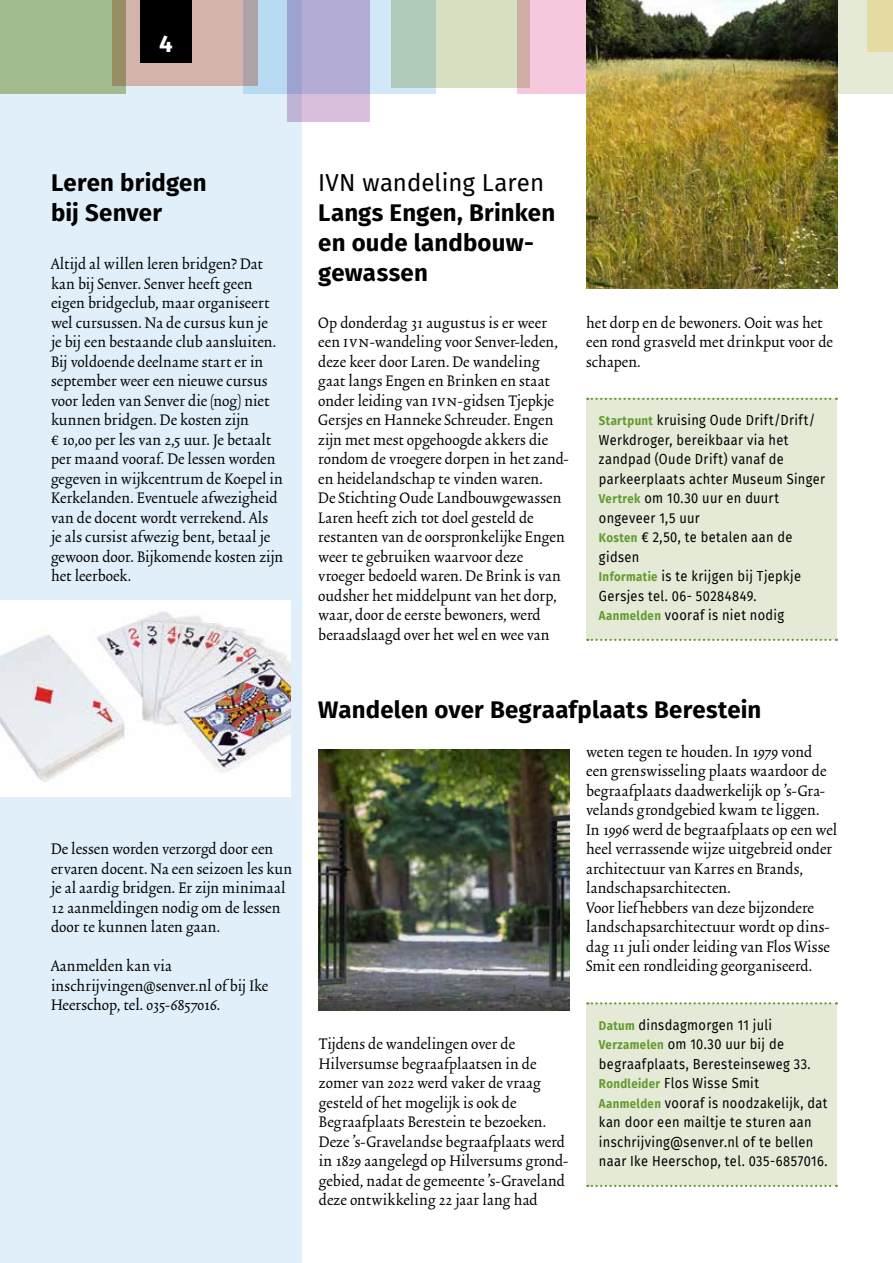
<style>
.page{position:relative;width:893px;height:1263px;background:#fff}
.page>*{position:absolute;margin:0;border:0;box-sizing:border-box;transform-origin:0 0}
.t1{font:700 24px/30px "Fira Sans";letter-spacing:.005em;color:#000}
.t2{font:24px "Fira Sans";color:#000}
.t3{font:700 24px "Fira Sans";color:#fff}
.t4{font:18px/19.5px "Trinite No 2 Rom Con";letter-spacing:.01em;color:#000}
.t5{font:14.25px/19.5px "Fira Sans";letter-spacing:.03em;color:#000;scale:.9 1}
.s1{font-family:"Linotype Euro Font Rto S";font-size:13.5px}
.s2{font-family:"Trinite No 2 Rom Con Exp"}
.s3{font-weight:700;font-size:12.75px;color:#649b30}
</style>
<div class="page">
<div style="left:0;top:0;width:302px;height:1263px;background:#e0eff9"></div>
<div style="left:112px;top:0;width:145px;height:85px;background:#d3b4ac"></div>
<svg style="left:0;top:0;width:126px;height:94px;background:#a1b78b"></svg>
<div style="left:391px;top:0;width:139px;height:87px;background:#d6dfc0"></div>
<svg style="left:244px;top:0;width:192px;height:94px;background:#b9d0d5"></svg>
<svg style="left:517px;top:0;width:70px;height:94px;background:#ecc1d1"></svg>
<div style="left:797px;top:0;width:96px;height:94px;background:#e4ead6"></div>
<svg style="left:288px;top:0;width:82px;height:122px;background:#b7afd5"></svg>
<div style="left:140px;top:0;width:51px;height:62px;background:#000"></div>
<div style="left:867px;top:0;width:26px;height:51px;background:#e4dba3"></div>
<div style="left:586px;top:1003px;width:251px;height:183px;background:#e4ead6"></div>
<img style="left:587px;top:0;width:251px;height:289px">
<div style="left:586px;top:399px;width:251px;height:241px;background:#e4ead6"></div>
<img style="left:319px;top:749px;width:251px;height:261px">
<svg style="left:587px;top:398px;width:250px;height:2px"></svg>
<svg style="left:587px;top:639px;width:250px;height:2px"></svg>
<svg style="left:587px;top:1002px;width:250px;height:2px"></svg>
<svg style="left:587px;top:1185px;width:250px;height:2px"></svg>
<div style="left:0;top:600px;width:291px;height:196px;background:#fff"></div>
<img style="left:0;top:611px;width:291px;height:170px">
<h1 class="t3" style="left:159px;top:24px;width:15px">4</h1>
<h1 class="t1" style="left:51px;top:166px;width:157px">Leren bridgen bij Senver</h1>
<p class="t4" style="left:51px;top:256px;width:234px">Altijd al willen leren bridgen? Dat kan bij Senver. Senver heeft geen eigen bridgeclub, maar organiseert wel cursussen. Na de cursus kun je<br>je bij een bestaande club aansluiten.<br>Bij voldoende deelname start er in september weer een nieuwe cursus voor leden van Senver die (nog) niet kunnen bridgen. De kosten zijn<br><span class="s1">A</span> 10,00 per les van 2,5 uur. Je betaalt per maand vooraf. De lessen worden gegeven in wijkcentrum de Koepel in Kerkelanden. Eventuele afwezigheid van de docent wordt verrekend. Als je als cursist afwezig bent, betaal je gewoon door. Bijkomende kosten zijn het leerboek.</p>
<p class="t4" style="left:51px;top:840px;width:243px">De lessen worden verzorgd door een ervaren docent. Na een seizoen les kun je al aardig bridgen. Er zijn minimaal 12 aanmeldingen nodig om de lessen door te kunnen laten gaan.</p>
<p class="t4" style="left:51px;top:957px;width:219px">Aanmelden kan via inschrijvingen@senver.nl of bij Ike<br>Heerschop, tel. 035-6857016.</p>
<h1 class="t2" style="left:318px;top:165px;width:227px">IVN wandeling Laren</h1>
<h1 class="t1" style="left:318px;top:196px;width:238px">Langs Engen, Brinken en oude landbouw&shy;gewassen</h1>
<p class="t4" style="left:318px;top:314px;width:252px">Op donderdag 31 augustus is er weer een <span class="s2">ivn</span>-wandeling voor Senver-leden, deze keer door Laren. De wandeling gaat langs Engen en Brinken en staat onder leiding van <span class="s2">ivn</span>-gidsen Tjepkje Gersjes en Hanneke Schreuder. Engen zijn met mest opgehoogde akkers die rondom de vroegere dorpen in het zand&shy;en heidelandschap te vinden waren.<br>De Stichting Oude Landbouwgewassen Laren heeft zich tot doel gesteld de restanten van de oorspronkelijke Engen weer te gebruiken waarvoor deze vroeger bedoeld waren. De Brink is van oudsher het middelpunt van het dorp, waar, door de eerste bewoners, werd beraadslaagd over het wel en wee van</p>
<p class="t4" style="left:586px;top:314px;width:248px">het dorp en de bewoners. Ooit was het een rond grasveld met drinkput voor de schapen.</p>
<p class="t5" style="left:599px;top:410px;width:253px"><span class="s3">Startpunt</span> kruising Oude Drift/Drift/<br>Werkdroger, bereikbaar via het zandpad (Oude Drift) vanaf de parkeerplaats achter Museum Singer<br><span class="s3">Vertrek</span> om 10.30 uur en duurt ongeveer 1,5 uur<br><span class="s3">Kosten</span> € 2,50, te betalen aan de gidsen<br><span class="s3">Informatie</span> is te krijgen bij Tjepkje<br>Gersjes tel. 06- 50284849.<br><span class="s3">Aanmelden</span> vooraf is niet nodig</p>
<h1 class="t1" style="left:318px;top:693px;width:445px">Wandelen over Begraafplaats Berestein</h1>
<p class="t4" style="left:319px;top:1036px;width:251px">Tijdens de wandelingen over de Hilversumse begraafplaatsen in de zomer van 2022 werd vaker de vraag gesteld of het mogelijk is ook de Begraafplaats Berestein te bezoeken.<br>Deze ’s-Gravelandse begraafplaats werd in 1829 aangelegd op Hilversums grond&shy;gebied, nadat de gemeente ’s-Graveland deze ontwikkeling 22 jaar lang had</p>
<p class="t4" style="left:586px;top:743px;width:252px">weten tegen te houden. In 1979 vond een grenswisseling plaats waardoor de begraafplaats daadwerkelijk op ’s-Gra&shy;velands grondgebied kwam te liggen.<br>In 1996 werd de begraafplaats op een wel heel verrassende wijze uitgebreid onder architectuur van Karres en Brands, landschapsarchitecten.<br>Voor liefhebbers van deze bijzondere landschapsarchitectuur wordt op dins&shy;dag 11 juli onder leiding van Flos Wisse Smit een rondleiding georganiseerd.</p>
<p class="t5" style="left:599px;top:1015px;width:255px"><span class="s3">Datum</span> dinsdagmorgen 11 juli <span class="s3">Verzamelen</span> om 10.30 uur bij de begraafplaats, Beresteinseweg 33.<br><span class="s3">Rondleider</span> Flos Wisse Smit<br><span class="s3">Aanmelden</span> vooraf is noodzakelijk, dat kan door een mailtje te sturen aan inschrijving@senver.nl of te bellen naar Ike Heerschop, tel. 035-6857016.</p>
</div>
